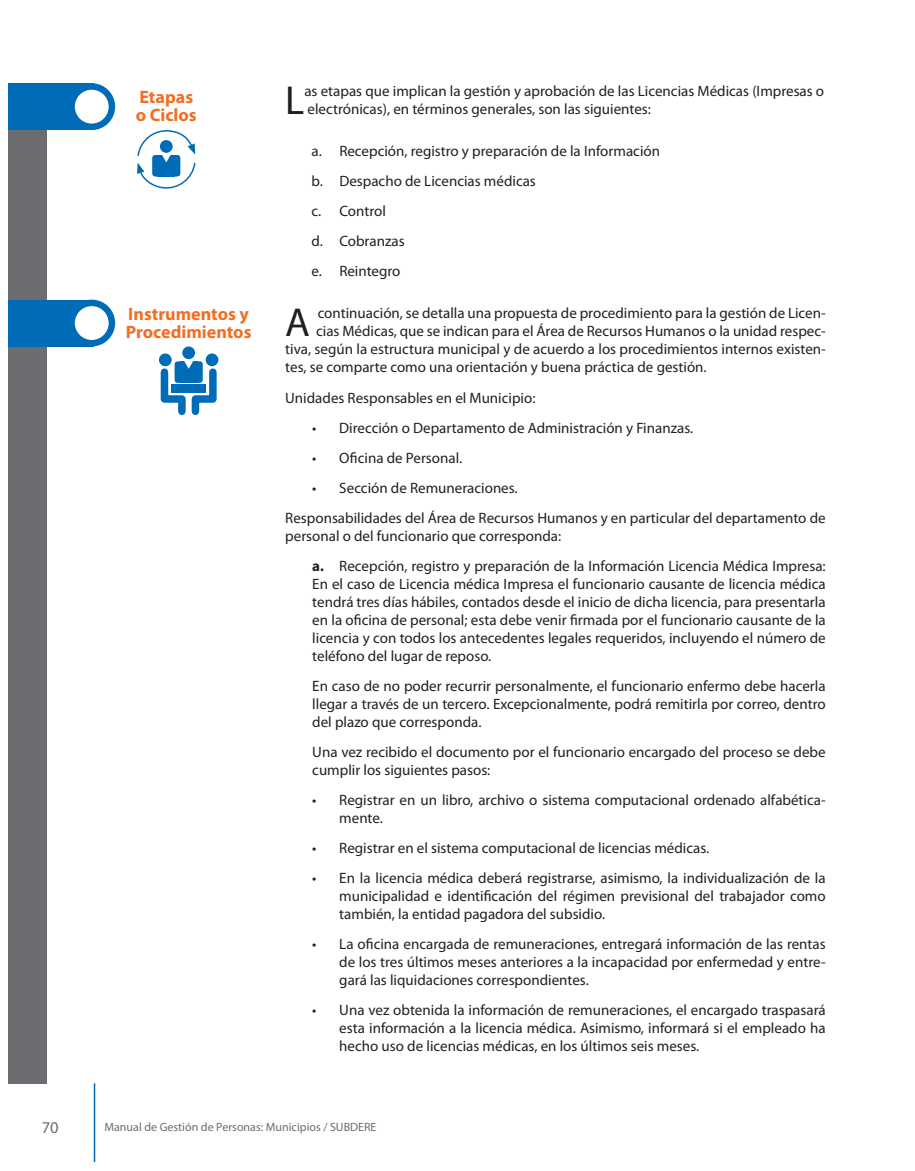
<style>
.page{position:relative;width:915px;height:1171px;background:#fff}
.page>*{position:absolute;margin:0;border:0;box-sizing:border-box;transform-origin:0 0}
.t1{font:40.5px "Myriad Pro";color:#231f20}
.t2{font:700 18px/18px "Myriad Pro";color:#f36e21}
.t3{font:16.5px "Myriad Pro";color:#6c6d70}
.t4{font:15px/18px "Myriad Pro";color:#231f20}
.t5{font:12px "Myriad Pro";color:#6c6d70}
.s1{font-weight:700}
</style>
<div class="page">
<div style="left:9px;top:83px;width:38px;height:999px;background:#6c6d70"></div>
<hr style="left:94px;top:1082px;width:1px;height:79px;background:#006cb7">
<div style="left:9px;top:83px;width:85px;height:47px;background:#006cb7"></div>
<svg style="left:72px;top:86px;width:40px;height:41px"></svg>
<div style="left:68px;top:83px;width:47px;height:47px;border:6px solid #006cb7;border-radius:50%"></div>
<svg style="left:137px;top:130px;width:59px;height:59px"></svg>
<div style="left:9px;top:299px;width:85px;height:47px;background:#006cb7"></div>
<svg style="left:72px;top:303px;width:40px;height:40px"></svg>
<div style="left:68px;top:299px;width:47px;height:47px;border:6px solid #006cb7;border-radius:50%"></div>
<div style="left:182px;top:346px;width:13px;height:13px;background:#006cb7;border-radius:50%"></div>
<svg style="left:159px;top:353px;width:13px;height:13px"></svg>
<svg style="left:205px;top:353px;width:13px;height:13px"></svg>
<svg style="left:158px;top:356px;width:61px;height:59px"></svg>
<p class="t2" style="left:136px;top:87px;width:62px">Etapas o Ciclos</p>
<p class="t2" style="left:126px;top:304px;width:127px">Instrumentos y<br>Procedimientos</p>
<h1 class="t1" style="left:285px;top:75px;width:21px">L</h1>
<p class="t4" style="left:304px;top:81px;width:521px">as etapas que implican la gestión y aprobación de las Licencias Médicas (Impresas o electrónicas), en términos generales, son las siguientes:</p>
<p class="t4" style="left:311px;top:135px;width:350px;line-height:30px">a. Recepción, registro y preparación de la Información b. Despacho de Licencias médicas<br>c. Control<br>d. Cobranzas<br>e. Reintegro</p>
<h1 class="t1" style="left:285px;top:298px;width:26px">A</h1>
<p class="t4" style="left:317px;top:304px;width:509px">continuación, se detalla una propuesta de procedimiento para la gestión de Licen-</p>
<p class="t4" style="left:316px;top:322px;width:511px">cias Médicas, que se indican para el Área de Recursos Humanos o la unidad respec-</p>
<p class="t4" style="left:285px;top:340px;width:542px">tiva, según la estructura municipal y de acuerdo a los procedimientos internos existen-</p>
<p class="t4" style="left:285px;top:358px;width:423px">tes, se comparte como una orientación y buena práctica de gestión.</p>
<p class="t4" style="left:285px;top:388px;width:251px">Unidades Responsables en el Municipio:</p>
<p class="t4" style="left:312px;top:418px;width:382px">• Dirección o Departamento de Administración y Finanzas.</p>
<p class="t4" style="left:312px;top:448px;width:151px">• Oficina de Personal.</p>
<p class="t4" style="left:285px;top:472px;width:541px;line-height:30px;text-indent:27px">• Sección de Remuneraciones.<br>Responsabilidades del Área de Recursos Humanos y en particular del departamento de</p>
<p class="t4" style="left:312px;top:520px;width:515px;line-height:30px;text-indent:-27px">personal o del funcionario que corresponda:<br><span class="s1">a.</span> Recepción, registro y preparación de la Información Licencia Médica Impresa:</p>
<p class="t4" style="left:312px;top:574px;width:515px;text-align:justify">En el caso de Licencia médica Impresa el funcionario causante de licencia médica tendrá tres días hábiles, contados desde el inicio de dicha licencia, para presentarla en la oficina de personal; esta debe venir firmada por el funcionario causante de la licencia y con todos los antecedentes legales requeridos, incluyendo el número de teléfono del lugar de reposo.</p>
<p class="t4" style="left:312px;top:676px;width:514px;text-align:justify">En caso de no poder recurrir personalmente, el funcionario enfermo debe hacerla llegar a través de un tercero. Excepcionalmente, podrá remitirla por correo, dentro del plazo que corresponda.</p>
<p class="t4" style="left:312px;top:742px;width:514px">Una vez recibido el documento por el funcionario encargado del proceso se debe cumplir los siguientes pasos:</p>
<p class="t4" style="left:339px;top:790px;width:487px;text-indent:-27px">• Registrar en un libro, archivo o sistema computacional ordenado alfabética&shy;mente.</p>
<p class="t4" style="left:312px;top:838px;width:398px">• Registrar en el sistema computacional de licencias médicas.</p>
<p class="t4" style="left:339px;top:868px;width:488px;text-align:justify;text-indent:-27px">• En la licencia médica deberá registrarse, asimismo, la individualización de la municipalidad e identificación del régimen previsional del trabajador como también, la entidad pagadora del subsidio.</p>
<p class="t4" style="left:339px;top:934px;width:487px;text-align:justify;text-indent:-27px">• La oficina encargada de remuneraciones, entregará información de las rentas de los tres últimos meses anteriores a la incapacidad por enfermedad y entre&shy;gará las liquidaciones correspondientes.</p>
<p class="t4" style="left:339px;top:1000px;width:488px;text-align:justify;text-indent:-27px">• Una vez obtenida la información de remuneraciones, el encargado traspasará esta información a la licencia médica. Asimismo, informará si el empleado ha hecho uso de licencias médicas, en los últimos seis meses.</p>
<p class="t3" style="left:42px;top:1116px;width:18px">70</p>
<p class="t5" style="left:104px;top:1118px;width:273px">Manual de Gestión de Personas: Municipios / SUBDERE</p>
</div>
